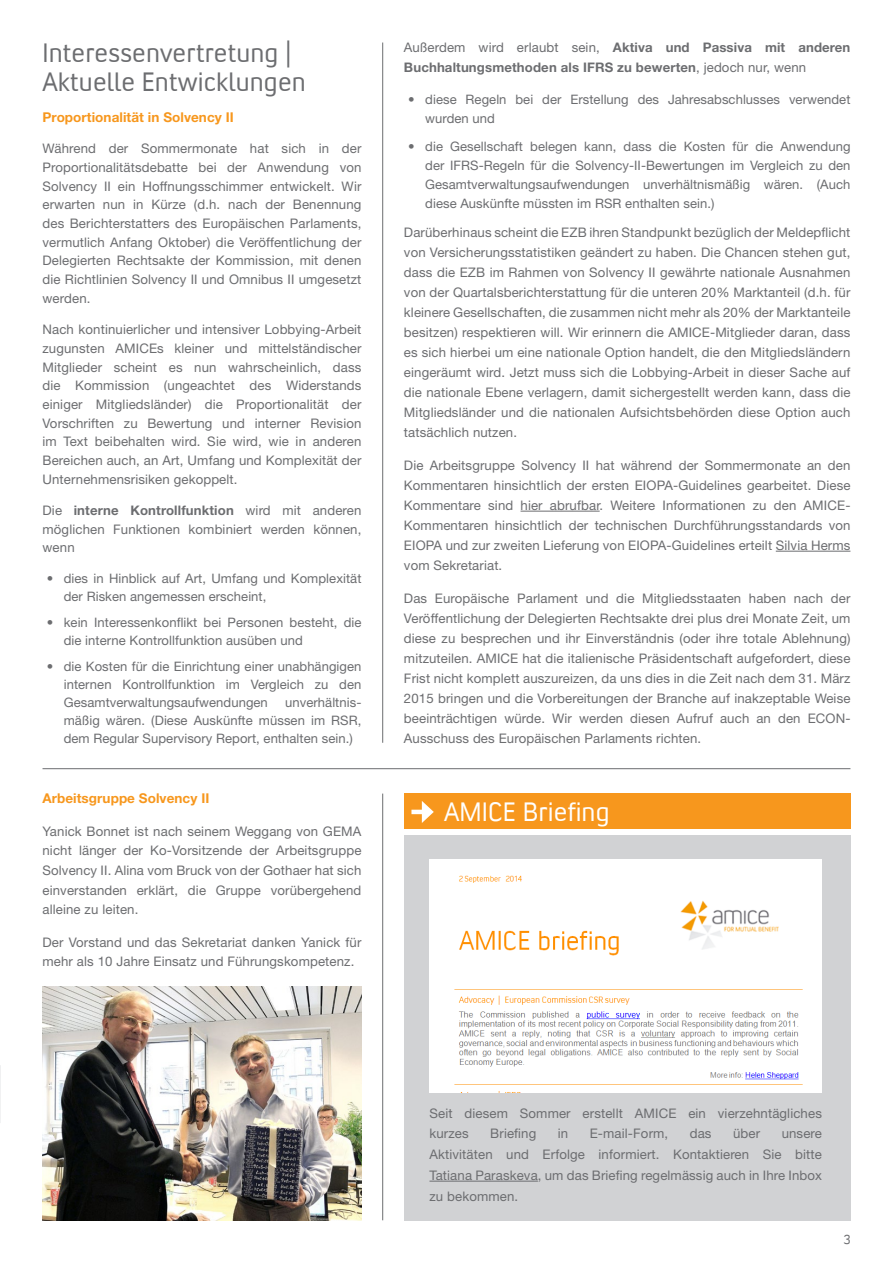
<style>
.page{position:relative;width:893px;height:1263px;background:#fff}
.page>*{position:absolute;margin:0;border:0;box-sizing:border-box;transform-origin:0 0}
.Amice_TITEL{font:27px/29.2px "Convection";letter-spacing:.005em;color:#6c6d70}
.Amice_TITEL-2{font:27px "Convection";letter-spacing:.005em;color:#fff}
.Amice_ORANGE{font:700 13.5px "Helvetica Neue LT Std";letter-spacing:.005em;color:#f7971d}
.Amice_body_copy{font:13.2px/20px "Helvetica Neue LT Std";letter-spacing:.01em;color:#6c6d70;text-align:justify}
.Amice_body_copy-2{font:700 13.2px/20px "Helvetica Neue LT Std";letter-spacing:.01em;color:#6c6d70}
.t1{font:13.2px "Convection";color:#6c6d70}
.t2{font:13.05px/17.9px "Helvetica Neue LT Std";letter-spacing:.005em;color:#6c6d70}
.s1{font-weight:700}
.s2{font-weight:400}
</style>
<div class="page">
<hr style="left:382px;top:43px;width:1px;height:700px;background:#6c6d70">
<hr style="left:43px;top:768px;width:807px;height:1px;background:#6c6d70">
<hr style="left:521px;top:511px;width:79px;height:1px;background:#6c6d70">
<hr style="left:776px;top:551px;width:74px;height:1px;background:#6c6d70">
<hr style="left:0;top:1065px;width:1px;height:58px;background:#f1f1f2">
<hr style="left:382px;top:793px;width:1px;height:427px;background:#6c6d70">
<img style="left:43px;top:986px;width:318px;height:234px">
<div style="left:404px;top:835px;width:446px;height:385px;background:#d1d2d4"></div>
<div style="left:404px;top:793px;width:446px;height:36px;background:#f7971d"></div>
<hr style="left:411px;top:810px;width:15px;height:4px;background:#fff">
<svg style="left:422px;top:801px;width:12px;height:22px"></svg>
<img style="left:429px;top:859px;width:393px;height:233px">
<hr style="left:429px;top:1181px;width:109px;height:1px;background:#6c6d70">
<p class="Amice_TITEL" style="left:43px;top:37px;width:265px">Interessenvertretung |<br>Aktuelle Entwicklungen</p>
<p class="Amice_ORANGE" style="left:43px;top:109px;width:193px">Proportionalität in Solvency II</p>
<p class="Amice_body_copy" style="left:43px;top:139px;width:320px;line-height:18.8px">Während der Sommermonate hat sich in der Proportionalitätsdebatte bei der Anwendung von Solvency II ein Hoffnungsschimmer entwickelt. Wir erwarten nun in Kürze (d.h. nach der Benennung des Berichterstatters des Europäischen Parlaments, vermutlich Anfang Oktober) die Veröffentlichung der Delegierten Rechtsakte der Kommission, mit denen die Richtlinien Solvency II und Omnibus II umgesetzt werden.</p>
<p class="Amice_body_copy" style="left:43px;top:320px;width:320px;line-height:18.8px">Nach kontinuierlicher und intensiver Lobbying-Arbeit zugunsten AMICEs kleiner und mittelständischer Mitglieder scheint es nun wahrscheinlich, dass die Kommission (ungeachtet des Widerstands einiger Mitgliedsländer) die Proportionalität der Vorschriften zu Bewertung und interner Revision im Text beibehalten wird. Sie wird, wie in anderen Bereichen auch, an Art, Umfang und Komplexität der Unternehmensrisiken gekoppelt.</p>
<p class="Amice_body_copy" style="left:43px;top:501px;width:320px;line-height:18.8px">Die <span class="s1">interne Kontrollfunktion</span> wird mit anderen möglichen Funktionen kombiniert werden können, wenn</p>
<p class="t2" style="left:64px;top:569px;width:299px;text-indent:-17px">• dies in Hinblick auf Art, Umfang und Komplexität der Risken angemessen erscheint,</p>
<p class="t2" style="left:64px;top:613px;width:299px;text-indent:-17px">• kein Interessenkonflikt bei Personen besteht, die die interne Kontrollfunktion ausüben und</p>
<p class="t2" style="left:64px;top:658px;width:299px;text-align:justify;text-indent:-17px">• die Kosten für die Einrichtung einer unabhängigen internen Kontrollfunktion im Vergleich zu den Gesamtverwaltungsaufwendungen</p>
<p class="t2" style="left:64px;top:693px;width:299px;text-align:justify;text-indent:221px">unverhältnis&shy;mäßig wären. (Diese Auskünfte müssen im RSR, dem Regular Supervisory Report, enthalten sein.)</p>
<p class="Amice_ORANGE" style="left:43px;top:790px;width:168px">Arbeitsgruppe Solvency II</p>
<p class="Amice_body_copy" style="left:43px;top:821px;width:320px">Yanick Bonnet ist nach seinem Weggang von GEMA nicht länger der Ko-Vorsitzende der Arbeitsgruppe Solvency II. Alina vom Bruck von der Gothaer hat sich einverstanden erklärt, die Gruppe vorübergehend alleine zu leiten.</p>
<p class="Amice_body_copy" style="left:43px;top:932px;width:320px">Der Vorstand und das Sekretariat danken Yanick für mehr als 10 Jahre Einsatz und Führungskompetenz.</p>
<p class="Amice_body_copy-2" style="left:404px;top:37px;width:448px"><span class="s2">Außerdem wird erlaubt sein,</span> Aktiva und Passiva mit anderen<br>Buchhaltungsmethoden als IFRS zu bewerten<span class="s2">, jedoch nur, wenn</span></p>
<p class="t2" style="left:425px;top:89px;width:427px;line-height:19.2px;text-indent:-17px">• diese Regeln bei der Erstellung des Jahresabschlusses verwendet wurden und</p>
<p class="t2" style="left:425px;top:136px;width:427px;line-height:19.2px;text-align:justify;text-indent:-17px">• die Gesellschaft belegen kann, dass die Kosten für die Anwendung der IFRS-Regeln für die Solvency-II-Bewertungen im Vergleich zu den Gesamtverwaltungsaufwendungen unverhältnismäßig wären. (Auch diese Auskünfte müssten im RSR enthalten sein.)</p>
<p class="Amice_body_copy" style="left:404px;top:222px;width:448px">Darüberhinaus scheint die EZB ihren Standpunkt bezüglich der Meldepflicht von Versicherungsstatistiken geändert zu haben. Die Chancen stehen gut, dass die EZB im Rahmen von Solvency II gewährte nationale Ausnahmen von der Quartalsberichterstattung für die unteren 20% Marktanteil (d.h. für kleinere Gesellschaften, die zusammen nicht mehr als 20% der Marktanteile besitzen) respektieren will. Wir erinnern die AMICE-Mitglieder daran, dass es sich hierbei um eine nationale Option handelt, die den Mitgliedsländern eingeräumt wird. Jetzt muss sich die Lobbying-Arbeit in dieser Sache auf die nationale Ebene verlagern, damit sichergestellt werden kann, dass die Mitgliedsländer und die nationalen Aufsichtsbehörden diese Option auch tatsächlich nutzen.</p>
<p class="Amice_body_copy" style="left:404px;top:455px;width:448px">Die Arbeitsgruppe Solvency II hat während der Sommermonate an den Kommentaren hinsichtlich der ersten EIOPA-Guidelines gearbeitet. Diese Kommentare sind hier abrufbar. Weitere Informationen zu den AMICE-Kommentaren hinsichtlich der technischen Durchführungsstandards von EIOPA und zur zweiten Lieferung von EIOPA-Guidelines erteilt Silvia Herms vom Sekretariat.</p>
<p class="Amice_body_copy" style="left:404px;top:588px;width:448px">Das Europäische Parlament und die Mitgliedsstaaten haben nach der Veröffentlichung der Delegierten Rechtsakte drei plus drei Monate Zeit, um diese zu besprechen und ihr Einverständnis (oder ihre totale Ablehnung) mitzuteilen. AMICE hat die italienische Präsidentschaft aufgefordert, diese Frist nicht komplett auszureizen, da uns dies in die Zeit nach dem 31. März 2015 bringen und die Vorbereitungen der Branche auf inakzeptable Weise beeinträchtigen würde. Wir werden diesen Aufruf auch an den ECON-Ausschuss des Europäischen Parlaments richten.</p>
<p class="Amice_TITEL-2" style="left:444px;top:795px;width:167px">AMICE Briefing</p>
<p class="Amice_body_copy" style="left:429px;top:1102px;width:394px;line-height:20.7px">Seit diesem Sommer erstellt AMICE ein vierzehntägliches kurzes</p>
<p class="Amice_body_copy" style="left:490px;top:1123px;width:48px">Briefing</p>
<p class="Amice_body_copy" style="left:558px;top:1123px;width:12px">in</p>
<p class="Amice_body_copy" style="left:590px;top:1123px;width:80px">E-mail-Form,</p>
<p class="Amice_body_copy" style="left:690px;top:1123px;width:23px">das</p>
<p class="Amice_body_copy" style="left:733px;top:1123px;width:29px">über</p>
<p class="Amice_body_copy" style="left:429px;top:1123px;width:394px;line-height:20.7px;text-indent:352px">unsere Aktivitäten und Erfolge informiert. Kontaktieren Sie bitte Tatiana Paraskeva, um das Briefing regelmässig auch in Ihre Inbox zu bekommen.</p>
<p class="t1" style="left:844px;top:1231px;width:8px">3</p>
</div>
